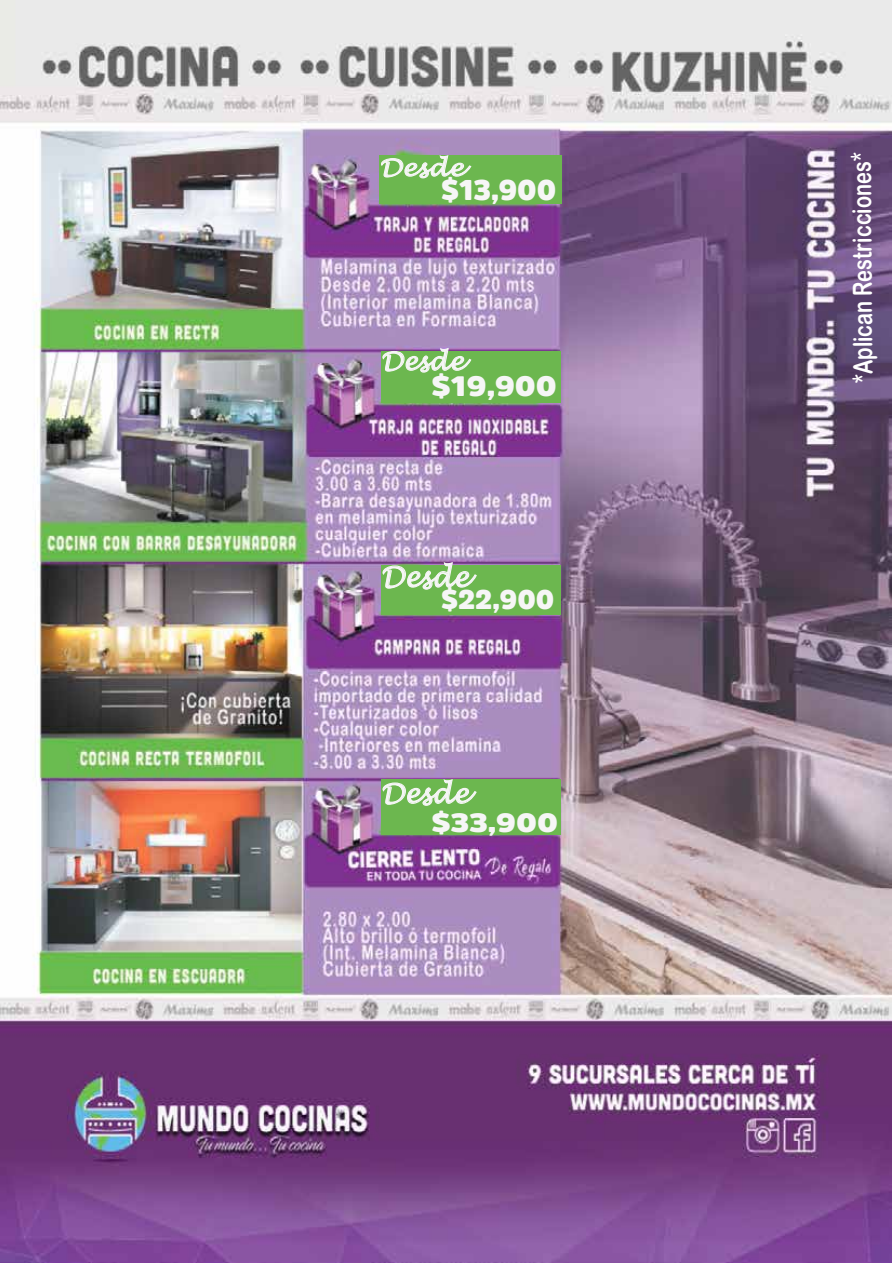
<style>
.page{position:relative;width:893px;height:1263px;background:#fff}
.page>*{position:absolute;margin:0;border:0;box-sizing:border-box;transform-origin:0 0}
.t1{font:900 28.5px "Amsi Pro";color:#f6f6f6}
.t2{font:900 28.05px "Amsi Pro";color:#f6f6f6;scale:1.09 1}
.t3{font:italic 28.05px "Lucida Handwriting";color:#f6f6f6}
.t4{font:900 27px "Amsi Pro";color:#f6f6f6}
.t5{font:italic 27px "Lucida Handwriting";color:#f6f6f6}
.t6{font:900 26.4px "Amsi Pro";color:#f6f6f6;scale:1.16 1}
.t7{font:26.1px "Arial Rounded MT Bold";letter-spacing:-.01em;color:#fff;scale:.77 1}
.t8{font:italic 24.9px "Lucida Handwriting";color:#f6f6f6}
.t9{font:italic 23.4px "Lucida Handwriting";color:#f6f6f6;scale:1.11 1}
</style>
<div class="page">
<img style="left:0;top:0;width:891px;height:1263px">
<div style="left:379px;top:155px;width:183px;height:48px;background:#6cb74f"></div>
<div style="left:381px;top:351px;width:179px;height:52px;background:#6cb74f"></div>
<div style="left:381px;top:565px;width:179px;height:50px;background:#6cb74f"></div>
<div style="left:381px;top:780px;width:179px;height:55px;background:#6cb74f"></div>
<svg style="left:380px;top:154px;width:92px;height:25px"></svg>
<svg style="left:382px;top:346px;width:90px;height:27px"></svg>
<svg style="left:382px;top:560px;width:96px;height:30px"></svg>
<svg style="left:382px;top:778px;width:95px;height:28px"></svg>
<p class="t9" style="left:379px;top:153px;width:77px">Desde</p>
<p class="t1" style="left:441px;top:170px;width:117px">$13,900</p>
<p class="t8" style="left:381px;top:346px;width:84px">Desde</p>
<p class="t2" style="left:431px;top:367px;width:117px">$19,900</p>
<p class="t3" style="left:381px;top:560px;width:90px">Desde</p>
<p class="t4" style="left:441px;top:581px;width:115px">$22,900</p>
<p class="t5" style="left:381px;top:777px;width:89px">Desde</p>
<p class="t6" style="left:431px;top:804px;width:111px">$33,900</p>
<p class="t7" style="left:847px;top:383px;width:302px;rotate:-90deg">*Aplican Restricciones*</p>
</div>
